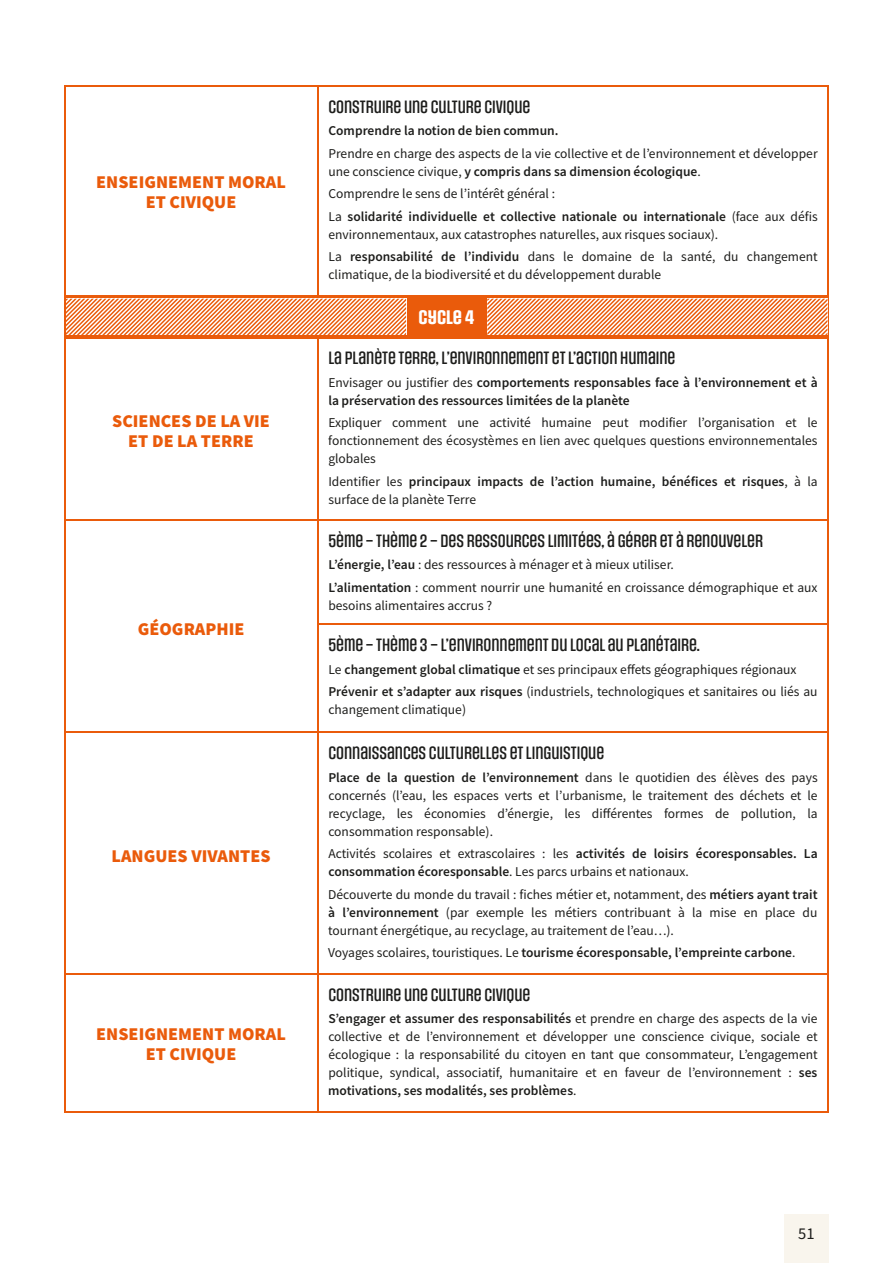
<style>
.page{position:relative;width:893px;height:1263px;background:#fff}
.page>*{position:absolute;margin:0;border:0;box-sizing:border-box;transform-origin:0 0}
.t1{font:900 18px/19.5px "Source Sans Pro";color:#ea5b0b;text-align:center}
.t2{font:700 16.5px "Social Gothic";color:#fff}
.t3{font:16.5px "Source Sans Pro";color:#1d1d1b}
.t4{font:500 15px "Social Gothic";color:#1d1d1b}
.t5{font:13.5px/18px "Source Sans Pro";color:#1d1d1b}
.t6{font:600 13.5px/18px "Source Sans Pro";color:#1d1d1b}
.s1{font-weight:600}
.s2{font-weight:400}
</style>
<div class="page">
<div style="left:784px;top:1214px;width:45px;height:49px;background:#f9f5ed"></div>
<div style="left:65px;top:296px;width:763px;height:42px;background:#ea5b0b"></div>
<hr style="left:317px;top:85px;width:1px;height:212px;background:#ea5b0b">
<hr style="left:64px;top:85px;width:1px;height:211px;background:#ea5b0b">
<hr style="left:828px;top:85px;width:1px;height:211px;background:#ea5b0b">
<hr style="left:828px;top:296px;width:1px;height:42px;background:#ea5b0b">
<hr style="left:64px;top:296px;width:1px;height:42px;background:#ea5b0b">
<hr style="left:317px;top:337px;width:1px;height:183px;background:#ea5b0b">
<hr style="left:64px;top:338px;width:1px;height:182px;background:#ea5b0b">
<hr style="left:828px;top:338px;width:1px;height:182px;background:#ea5b0b">
<hr style="left:317px;top:520px;width:1px;height:104px;background:#ea5b0b">
<hr style="left:317px;top:624px;width:1px;height:108px;background:#ea5b0b">
<hr style="left:64px;top:520px;width:1px;height:212px;background:#ea5b0b">
<hr style="left:828px;top:520px;width:1px;height:104px;background:#ea5b0b">
<hr style="left:828px;top:624px;width:1px;height:108px;background:#ea5b0b">
<hr style="left:317px;top:732px;width:1px;height:242px;background:#ea5b0b">
<hr style="left:64px;top:732px;width:1px;height:242px;background:#ea5b0b">
<hr style="left:828px;top:732px;width:1px;height:242px;background:#ea5b0b">
<hr style="left:317px;top:974px;width:1px;height:139px;background:#ea5b0b">
<hr style="left:64px;top:974px;width:1px;height:139px;background:#ea5b0b">
<hr style="left:828px;top:974px;width:1px;height:139px;background:#ea5b0b">
<hr style="left:65px;top:295px;width:252px;height:2px;background:#ea5b0b">
<hr style="left:65px;top:85px;width:252px;height:2px;background:#ea5b0b">
<hr style="left:318px;top:295px;width:510px;height:2px;background:#ea5b0b">
<hr style="left:318px;top:85px;width:510px;height:2px;background:#ea5b0b">
<hr style="left:65px;top:519px;width:252px;height:2px;background:#ea5b0b">
<hr style="left:318px;top:519px;width:510px;height:2px;background:#ea5b0b">
<hr style="left:65px;top:732px;width:252px;height:1px;background:#ea5b0b">
<hr style="left:318px;top:624px;width:510px;height:1px;background:#ea5b0b">
<hr style="left:318px;top:732px;width:510px;height:1px;background:#ea5b0b">
<hr style="left:65px;top:973px;width:252px;height:1px;background:#ea5b0b">
<hr style="left:318px;top:973px;width:510px;height:1px;background:#ea5b0b">
<hr style="left:65px;top:1111px;width:252px;height:2px;background:#ea5b0b">
<hr style="left:318px;top:1111px;width:510px;height:2px;background:#ea5b0b">
<svg style="left:66px;top:299px;width:340px;height:36px"></svg>
<svg style="left:487px;top:299px;width:340px;height:36px"></svg>
<h1 class="t1" style="left:96px;top:172px;width:191px">ENSEIGNEMENT MORAL<br>ET CIVIQUE</h1>
<h1 class="t1" style="left:112px;top:411px;width:159px">SCIENCES DE LA VIE<br>ET DE LA TERRE</h1>
<h1 class="t1" style="left:138px;top:618px;width:108px">GÉOGRAPHIE</h1>
<h1 class="t1" style="left:112px;top:845px;width:160px">LANGUES VIVANTES</h1>
<h1 class="t1" style="left:96px;top:1024px;width:191px">ENSEIGNEMENT MORAL<br>ET CIVIQUE</h1>
<p class="t4" style="left:328px;top:97px;width:203px">CONSTRUIRE UNE CULTURE CIVIQUE</p>
<p class="t6" style="left:328px;top:121px;width:231px">Comprendre la notion de bien commun.</p>
<p class="t5" style="left:328px;top:144px;width:491px">Prendre en charge des aspects de la vie collective et de l’environnement et développer une conscience civique, <span class="s1">y compris dans sa dimension écologique</span>.</p>
<p class="t6" style="left:328px;top:182px;width:491px;line-height:22.5px"><span class="s2">Comprendre le sens de l’intérêt général :<br>La</span> solidarité individuelle et collective nationale ou internationale <span class="s2">(face aux défis</span></p>
<p class="t5" style="left:328px;top:223px;width:491px;line-height:22.5px">environnementaux, aux catastrophes naturelles, aux risques sociaux).<br>La <span class="s1">responsabilité de l’individu</span> dans le domaine de la santé, du changement</p>
<p class="t5" style="left:328px;top:265px;width:334px">climatique, de la biodiversité et du développement durable</p>
<p class="t2" style="left:419px;top:307px;width:57px">Cycle 4</p>
<p class="t4" style="left:328px;top:348px;width:348px">LA PLANÈTE TERRE, L’ENVIRONNEMENT ET L’ACTION HUMAINE</p>
<p class="t6" style="left:328px;top:373px;width:491px"><span class="s2">Envisager ou justifier des</span> comportements responsables face à l’environnement et à la préservation des ressources limitées de la planète</p>
<p class="t5" style="left:328px;top:414px;width:491px;text-align:justify">Expliquer comment une activité humaine peut modifier l’organisation et le fonctionnement des écosystèmes en lien avec quelques questions environnementales globales</p>
<p class="t6" style="left:328px;top:472px;width:491px"><span class="s2">Identifier les</span> principaux impacts de l’action humaine, bénéfices et risques<span class="s2">, à la surface de la planète Terre</span></p>
<p class="t4" style="left:328px;top:531px;width:436px">5ÈME – THÈME 2 – DES RESSOURCES LIMITÉES, À GÉRER ET À RENOUVELER</p>
<p class="t5" style="left:328px;top:553px;width:491px;line-height:22.5px"><span class="s1">L’énergie, l’eau</span> : des ressources à ménager et à mieux utiliser.<br><span class="s1">L’alimentation</span> : comment nourrir une humanité en croissance démographique et aux</p>
<p class="t5" style="left:328px;top:596px;width:165px">besoins alimentaires accrus ?</p>
<p class="t4" style="left:328px;top:635px;width:373px">5ÈME – THÈME 3 – L’ENVIRONNEMENT DU LOCAL AU PLANÉTAIRE.</p>
<p class="t5" style="left:328px;top:658px;width:491px;line-height:22.5px">Le <span class="s1">changement global climatique</span> et ses principaux effets géographiques régionaux<br><span class="s1">Prévenir et s’adapter aux risques</span> (industriels, technologiques et sanitaires ou liés au</p>
<p class="t5" style="left:328px;top:700px;width:139px">changement climatique)</p>
<p class="t4" style="left:328px;top:743px;width:277px">CONNAISSANCES CULTURELLES ET LINGUISTIQUE</p>
<p class="t5" style="left:328px;top:768px;width:491px;text-align:justify"><span class="s1">Place de la question de l’environnement</span> dans le quotidien des élèves des pays concernés (l’eau, les espaces verts et l’urbanisme, le traitement des déchets et le recyclage, les économies d’énergie, les différentes formes de pollution, la consommation responsable).</p>
<p class="t5" style="left:328px;top:844px;width:491px">Activités scolaires et extrascolaires : les <span class="s1">activités de loisirs écoresponsables. La consommation écoresponsable</span>. Les parcs urbains et nationaux.</p>
<p class="t5" style="left:328px;top:885px;width:491px;text-align:justify">Découverte du monde du travail : fiches métier et, notamment, des <span class="s1">métiers ayant trait à l’environnement</span> (par exemple les métiers contribuant à la mise en place du tournant énergétique, au recyclage, au traitement de l’eau…).</p>
<p class="t6" style="left:328px;top:943px;width:469px"><span class="s2">Voyages scolaires, touristiques. Le</span> tourisme écoresponsable, l’empreinte carbone<span class="s2">.</span></p>
<p class="t4" style="left:328px;top:984px;width:203px">CONSTRUIRE UNE CULTURE CIVIQUE</p>
<p class="t5" style="left:328px;top:1009px;width:491px;text-align:justify"><span class="s1">S’engager et assumer des responsabilités</span> et prendre en charge des aspects de la vie collective et de l’environnement et développer une conscience civique, sociale et écologique : la responsabilité du citoyen en tant que consommateur, L’engagement politique, syndical, associatif, humanitaire et en faveur de l’environnement : <span class="s1">ses motivations, ses modalités, ses problèmes</span>.</p>
<p class="t3" style="left:798px;top:1223px;width:18px">51</p>
</div>
